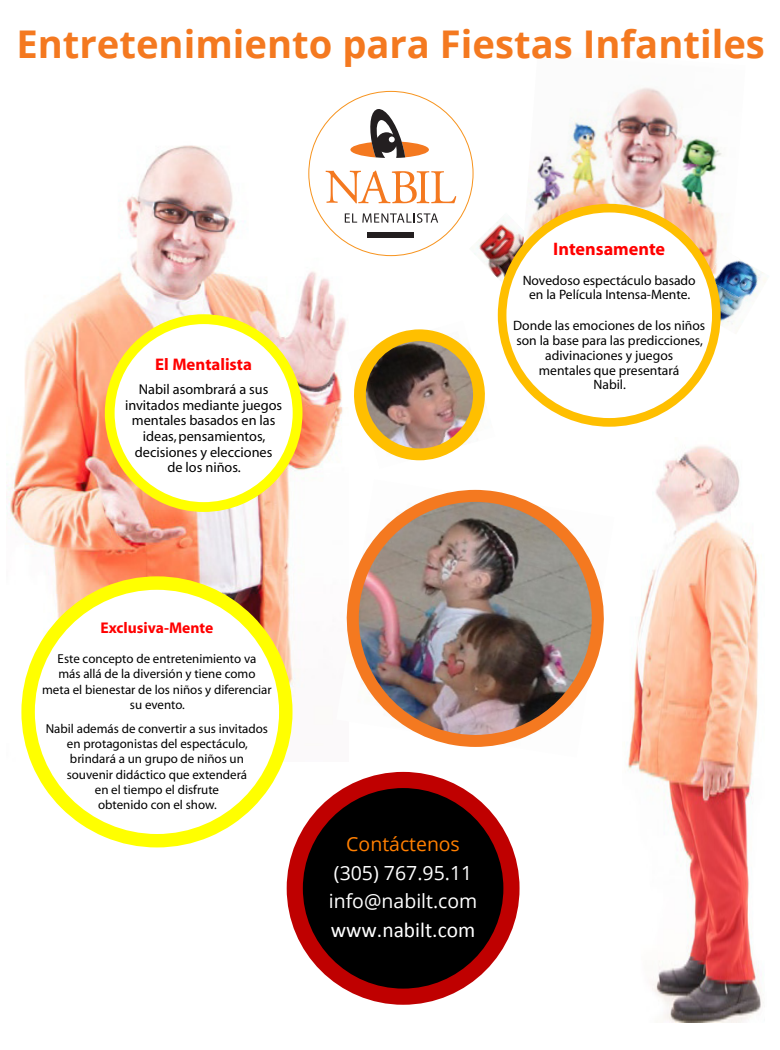
<style>
.page{position:relative;width:780px;height:1050px;background:#fff}
.page>*{position:absolute;margin:0;border:0;box-sizing:border-box;transform-origin:0 0}
.t1{font:700 38.2px "Open Sans";color:#f47920}
.t2{font:21.5px "Calibri";color:#fff}
.t3{font:19.4px/28.5px "Open Sans";color:#fff}
.t4{font:19.4px "Open Sans";color:#ff7f00}
.t5{font:700 18.2px "Myriad";color:#f00}
.t6{font:700 16.9px "Myriad";color:#f00}
.t7{font:700 15.6px "Myriad";color:#f00}
.t8{font:14.3px/15.6px "Myriad";color:#000;text-align:center}
.t9{font:13.6px/14.7px "Myriad";color:#000;text-align:center}
.t10{font:13px/15.1px "Myriad";color:#000;text-align:center}
</style>
<div class="page">
<img style="left:627px;top:446px;width:135px;height:576px">
<img style="left:6px;top:141px;width:343px;height:546px">
<svg style="left:350px;top:109px;width:79px;height:49px"></svg>
<svg style="left:326px;top:171px;width:130px;height:32px"></svg>
<div style="left:367px;top:232px;width:46px;height:6px;background:#231f20"></div>
<svg style="left:345px;top:213px;width:93px;height:10px"></svg>
<img style="left:347px;top:321px;width:78px;height:148px">
<svg style="left:353px;top:329px;width:132px;height:131px"></svg>
<img style="left:336px;top:479px;width:144px;height:208px">
<img style="left:346px;top:490px;width:258px;height:257px">
<img style="left:474px;top:222px;width:24px;height:56px">
<img style="left:527px;top:87px;width:198px;height:163px">
<img style="left:740px;top:260px;width:26px;height:36px">
<img style="left:721px;top:279px;width:32px;height:45px">
<img style="left:721px;top:259px;width:19px;height:25px">
<svg style="left:498px;top:204px;width:223px;height:223px"></svg>
<svg style="left:21px;top:576px;width:272px;height:271px"></svg>
<svg style="left:105px;top:314px;width:197px;height:198px"></svg>
<div style="left:295px;top:780px;width:216px;height:217px;background:#000;border-radius:50%"></div>
<div style="left:287px;top:772px;width:233px;height:233px;border:16px solid #bf0000;border-radius:50%"></div>
<h1 class="t1" style="left:16px;top:17px;width:750px">Entretenimiento para Fiestas Infantiles</h1>
<p class="t6" style="left:155px;top:355px;width:98px">El Mentalista</p>
<p class="t8" style="left:125px;top:382px;width:159px">Nabil asombrará a sus invitados mediante juegos mentales basados en las ideas, pensamientos, decisiones y elecciones<br>de los niños.</p>
<h3 class="t5" style="left:553px;top:240px;width:113px">Intensamente</h3>
<p class="t9" style="left:523px;top:273px;width:175px">Novedoso espectáculo basado en la Película Intensa-Mente.</p>
<p class="t9" style="left:513px;top:319px;width:194px">Donde las emociones de los niños son la base para las predicciones, adivinaciones y juegos<br>mentales que presentará<br>Nabil.</p>
<p class="t7" style="left:101px;top:620px;width:114px">Exclusiva-Mente</p>
<p class="t10" style="left:42px;top:652px;width:231px">Este concepto de entretenimiento va<br>más allá de la diversión y tiene como<br>meta el bienestar de los niños y diferenciar su evento.</p>
<p class="t10" style="left:46px;top:722px;width:224px">Nabil además de convertir a sus invitados en protagonistas del espectáculo, brindará a un grupo de niños un souvenir didáctico que extenderá<br>en el tiempo el disfrute<br>obtenido con el show.</p>
<h3 class="t4" style="left:346px;top:831px;width:115px">Contáctenos</h3>
<h3 class="t3" style="left:329px;top:858px;width:150px">(305) 767.95.11 info@nabilt.com</h3>
<h2 class="t2" style="left:331px;top:916px;width:146px">www.nabilt.com</h2>
</div>
